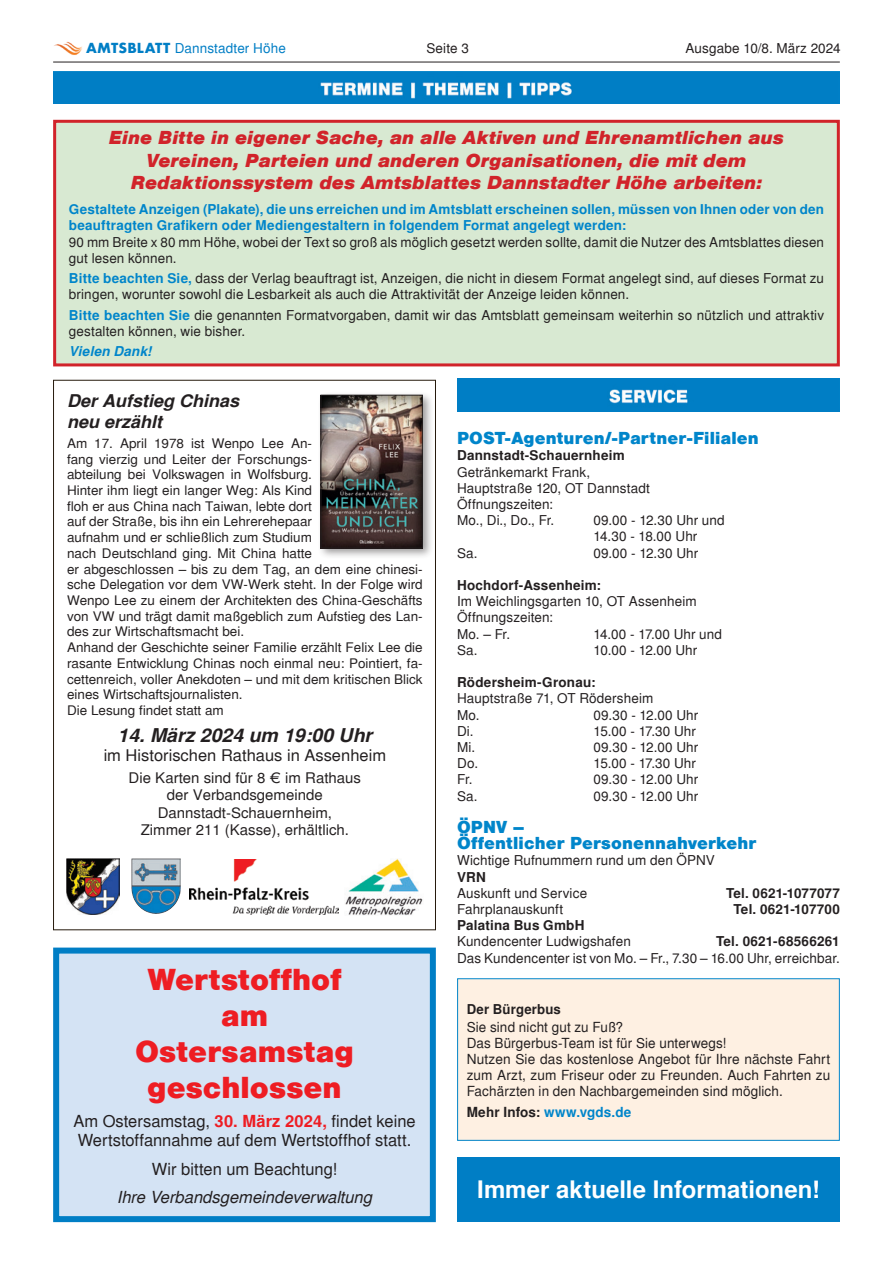
<style>
.page{position:relative;width:893px;height:1263px;background:#fff}
.page>*{position:absolute;margin:0;border:0;box-sizing:border-box;transform-origin:0 0}
._100_bodycopy{font:700 31.5px "Sans LH";letter-spacing:.005em;color:#ee1d23}
._100_bodycopy-2{font:700 24px "Sans";color:#fff}
.t1{font:italic 700 19.5px/22.5px "Sans LH";color:#d1232a;text-align:center}
.t2{font:italic 700 18.9px "Sans";color:#231f20}
._100_bodycopy-3{font:700 18px "Sans LH";letter-spacing:.005em;color:#0085ca}
._300_headline{font:700 18px "Sans LH";letter-spacing:.005em;color:#0085ca}
.t3{font:italic 700 17.4px/21px "Sans";color:#231f20}
._100_bodycopy-4{font:16.5px "Sans";color:#231f20}
._100_bodycopy-5{font:italic 16.5px "Sans";color:#231f20}
.t4{font:16.05px "Sans";color:#231f20}
.t5{font:14.55px/17.4px "Sans";color:#231f20;text-align:center}
._100_bodycopy-6{font:13.8px/16.2px "Sans";letter-spacing:.005em;color:#231f20;text-align:justify}
._100_bodycopy-7{font:700 13.8px "Sans";letter-spacing:.015em;color:#0085ca}
._100_bodycopy-8{font:13.5px/16.2px "Sans";letter-spacing:.01em;color:#231f20}
.t6{font:700 13.5px/16.2px "Sans";letter-spacing:.015em;color:#0085ca}
._100_bodycopy-9{font:700 13.5px "Sans";letter-spacing:.015em;color:#231f20}
.t7{font:13.5px "Sans";letter-spacing:.01em;color:#007ec5}
.t8{font:italic 700 13.5px "Sans";letter-spacing:.02em;color:#0085ca}
.t9{font:13.05px/15.8px "Sans";color:#231f20}
.s1{font-family:"Futura";font-weight:700}
.s2{font-weight:400;color:#231f20}
.s3{font-weight:700;color:#0085ca}
.s4{color:#231f20}
.s5{font-weight:700;color:#ee1d23}
</style>
<div class="page">
<hr style="left:53px;top:62px;width:787px;height:1px;background:#231f20">
<img style="left:54px;top:41px;width:28px;height:14px">
<img style="left:53px;top:71px;width:786px;height:33px">
<div style="left:55px;top:121px;width:783px;height:244px;background:#d8e9d2"></div>
<div style="left:53px;top:120px;width:787px;height:246px;border:3px solid #d1232a"></div>
<div style="left:317px;top:391px;width:117px;height:169px;background:#231f20;opacity:.44"></div>
<img style="left:323px;top:397px;width:98px;height:149px">
<div style="left:321px;top:395px;width:102px;height:153px;border:1px solid #231f20"></div>
<img style="left:345px;top:858px;width:78px;height:57px">
<img style="left:131px;top:858px;width:47px;height:56px">
<img style="left:66px;top:859px;width:53px;height:55px">
<img style="left:190px;top:859px;width:149px;height:55px">
<div style="left:56px;top:950px;width:377px;height:269px;background:#d4e3f4"></div>
<div style="left:53px;top:947px;width:383px;height:275px;border:6px solid #007ec5"></div>
<img style="left:457px;top:379px;width:382px;height:33px">
<div style="left:458px;top:979px;width:381px;height:161px;background:#fef0e2"></div>
<div style="left:457px;top:978px;width:383px;height:163px;border:1px solid #0085ca"></div>
<div style="left:457px;top:1157px;width:383px;height:65px;background:#007ec5"></div>
<p class="t7" style="left:86px;top:40px;width:201px"><span class="s1">AMTSBLATT</span> Dannstadter Höhe</p>
<p class="_100_bodycopy-8" style="left:426px;top:40px;width:44px">Seite 3</p>
<p class="_100_bodycopy-8" style="left:686px;top:40px;width:156px">Ausgabe 10/8. März 2024</p>
<p class="t1" style="left:109px;top:127px;width:677px">Eine Bitte in eigener Sache, an alle Aktiven und Ehrenamtlichen aus<br>Vereinen, Parteien und anderen Organisationen, die mit dem<br>Redaktionssystem des Amtsblattes Dannstadter Höhe arbeiten:</p>
<p class="t6" style="left:69px;top:201px;width:757px">Gestaltete Anzeigen (Plakate), die uns erreichen und im Amtsblatt erscheinen sollen, müssen von Ihnen oder von den beauftragten Grafikern oder Mediengestaltern in folgendem Format angelegt werden:<br><span class="s2">90 mm Breite x 80 mm Höhe, wobei der Text so groß als möglich gesetzt werden sollte, damit die Nutzer des Amtsblattes diesen gut lesen können.</span></p>
<p class="_100_bodycopy-8" style="left:69px;top:270px;width:756px"><span class="s3">Bitte beachten Sie,</span> dass der Verlag beauftragt ist, Anzeigen, die nicht in diesem Format angelegt sind, auf dieses Format zu bringen, worunter sowohl die Lesbarkeit als auch die Attraktivität der Anzeige leiden können.</p>
<p class="_100_bodycopy-8" style="left:69px;top:307px;width:757px"><span class="s3">Bitte beachten Sie</span> die genannten Formatvorgaben, damit wir das Amtsblatt gemeinsam weiterhin so nützlich und attraktiv gestalten können, wie bisher.</p>
<p class="t8" style="left:69px;top:344px;width:84px">Vielen Dank!</p>
<p class="t3" style="left:67px;top:390px;width:174px">Der Aufstieg Chinas neu erzählt</p>
<p class="t9" style="left:67px;top:435px;width:357px">Am 17. April 1978 ist Wenpo Lee An-<br>fang vierzig und Leiter der Forschungs-<br>abteilung bei Volkswagen in Wolfsburg.<br>Hinter ihm liegt ein langer Weg: Als Kind<br>floh er aus China nach Taiwan, lebte dort<br>auf der Straße, bis ihn ein Lehrerehepaar<br>aufnahm und er schließlich zum Studium<br>nach Deutschland ging. Mit China hatte<br>er abgeschlossen – bis zu dem Tag, an dem eine chinesi&shy;sche Delegation vor dem VW-Werk steht. In der Folge wird Wenpo Lee zu einem der Architekten des China-Geschäfts von VW und trägt damit maßgeblich zum Aufstieg des Lan&shy;des zur Wirtschaftsmacht bei.<br>Anhand der Geschichte seiner Familie erzählt Felix Lee die rasante Entwicklung Chinas noch einmal neu: Pointiert, fa&shy;cettenreich, voller Anekdoten – und mit dem kritischen Blick eines Wirtschaftsjournalisten.<br>Die Lesung findet statt am</p>
<p class="t2" style="left:118px;top:724px;width:256px">14. März 2024 um 19:00 Uhr</p>
<p class="t4" style="left:104px;top:746px;width:284px">im Historischen Rathaus in Assenheim</p>
<p class="t5" style="left:129px;top:769px;width:234px">Die Karten sind für 8 € im Rathaus der Verbandsgemeinde<br>Dannstadt-Schauernheim,<br>Zimmer 211 (Kasse), erhältlich.</p>
<p class="_300_headline" style="left:457px;top:428px;width:303px">POST-Agenturen/-Partner-Filialen</p>
<p class="_100_bodycopy-9" style="left:457px;top:448px;width:169px">Dannstadt-Schauernheim</p>
<p class="_100_bodycopy-8" style="left:457px;top:464px;width:134px">Getränkemarkt Frank,</p>
<p class="_100_bodycopy-8" style="left:457px;top:480px;width:194px">Hauptstraße 120, OT Dannstadt</p>
<p class="_100_bodycopy-8" style="left:457px;top:496px;width:97px">Öffnungszeiten:</p>
<p class="_100_bodycopy-8" style="left:457px;top:512px;width:99px">Mo., Di., Do., Fr.</p>
<p class="_100_bodycopy-8" style="left:594px;top:512px;width:133px">09.00 - 12.30 Uhr und</p>
<p class="_100_bodycopy-8" style="left:594px;top:528px;width:105px">14.30 - 18.00 Uhr</p>
<p class="_100_bodycopy-8" style="left:457px;top:545px;width:22px">Sa.</p>
<p class="_100_bodycopy-8" style="left:594px;top:545px;width:106px">09.00 - 12.30 Uhr</p>
<p class="_100_bodycopy-9" style="left:457px;top:577px;width:145px">Hochdorf-Assenheim:</p>
<p class="_100_bodycopy-8" style="left:457px;top:593px;width:241px">Im Weichlingsgarten 10, OT Assenheim</p>
<p class="_100_bodycopy-8" style="left:457px;top:609px;width:97px">Öffnungszeiten:</p>
<p class="_100_bodycopy-8" style="left:457px;top:626px;width:54px">Mo. – Fr.</p>
<p class="_100_bodycopy-8" style="left:594px;top:626px;width:130px">14.00 - 17.00 Uhr und</p>
<p class="_100_bodycopy-8" style="left:457px;top:642px;width:22px">Sa.</p>
<p class="_100_bodycopy-8" style="left:594px;top:642px;width:105px">10.00 - 12.00 Uhr</p>
<p class="_100_bodycopy-9" style="left:457px;top:674px;width:140px">Rödersheim-Gronau:</p>
<p class="_100_bodycopy-8" style="left:457px;top:690px;width:198px">Hauptstraße 71, OT Rödersheim</p>
<p class="_100_bodycopy-8" style="left:457px;top:707px;width:24px">Mo.</p>
<p class="_100_bodycopy-8" style="left:594px;top:707px;width:106px">09.30 - 12.00 Uhr</p>
<p class="_100_bodycopy-8" style="left:457px;top:723px;width:18px">Di.</p>
<p class="_100_bodycopy-8" style="left:594px;top:723px;width:104px">15.00 - 17.30 Uhr</p>
<p class="_100_bodycopy-8" style="left:457px;top:739px;width:20px">Mi.</p>
<p class="_100_bodycopy-8" style="left:594px;top:739px;width:106px">09.30 - 12.00 Uhr</p>
<p class="_100_bodycopy-8" style="left:457px;top:755px;width:22px">Do.</p>
<p class="_100_bodycopy-8" style="left:594px;top:755px;width:104px">15.00 - 17.30 Uhr</p>
<p class="_100_bodycopy-8" style="left:457px;top:771px;width:17px">Fr.</p>
<p class="_100_bodycopy-8" style="left:594px;top:771px;width:106px">09.30 - 12.00 Uhr</p>
<p class="_100_bodycopy-8" style="left:457px;top:788px;width:22px">Sa.</p>
<p class="_100_bodycopy-8" style="left:594px;top:788px;width:106px">09.30 - 12.00 Uhr</p>
<p class="_100_bodycopy-3" style="left:457px;top:817px;width:69px">ÖPNV –</p>
<p class="_100_bodycopy-3" style="left:457px;top:833px;width:301px">Öffentlicher Personennahverkehr</p>
<p class="_100_bodycopy-8" style="left:457px;top:852px;width:259px">Wichtige Rufnummern rund um den ÖPNV</p>
<p class="_100_bodycopy-9" style="left:457px;top:869px;width:30px">VRN</p>
<p class="_100_bodycopy-8" style="left:457px;top:885px;width:132px">Auskunft und Service</p>
<p class="_100_bodycopy-9" style="left:726px;top:885px;width:115px">Tel. 0621-1077077</p>
<p class="_100_bodycopy-8" style="left:457px;top:901px;width:108px">Fahrplanauskunft</p>
<p class="_100_bodycopy-9" style="left:733px;top:901px;width:108px">Tel. 0621-107700</p>
<p class="_100_bodycopy-9" style="left:457px;top:917px;width:129px">Palatina Bus GmbH</p>
<p class="_100_bodycopy-8" style="left:457px;top:933px;width:175px">Kundencenter Ludwigshafen</p>
<p class="_100_bodycopy-9" style="left:716px;top:934px;width:125px">Tel. 0621-68566261</p>
<p class="_100_bodycopy-8" style="left:457px;top:950px;width:384px">Das Kundencenter ist von Mo. – Fr., 7.30 – 16.00 Uhr, erreichbar.</p>
<p class="_100_bodycopy-9" style="left:467px;top:1001px;width:96px">Der Bürgerbus</p>
<p class="_100_bodycopy-6" style="left:467px;top:1019px;width:158px">Sie sind nicht gut zu Fuß?</p>
<p class="_100_bodycopy-6" style="left:467px;top:1035px;width:261px">Das Bürgerbus-Team ist für Sie unterwegs!</p>
<p class="_100_bodycopy-6" style="left:467px;top:1051px;width:365px">Nutzen Sie das kostenlose Angebot für Ihre nächste Fahrt zum Arzt, zum Friseur oder zu Freunden. Auch Fahrten zu Fachärzten in den Nachbargemeinden sind möglich.</p>
<p class="_100_bodycopy-7" style="left:467px;top:1104px;width:166px"><span class="s4">Mehr Infos:</span> www.vgds.de</p>
<p class="_100_bodycopy" style="left:148px;top:962px;width:195px">Wertstoffhof</p>
<p class="_100_bodycopy" style="left:221px;top:998px;width:49px">am</p>
<p class="_100_bodycopy" style="left:135px;top:1034px;width:220px">Ostersamstag</p>
<p class="_100_bodycopy" style="left:147px;top:1070px;width:196px">geschlossen</p>
<p class="_100_bodycopy-4" style="left:73px;top:1111px;width:344px">Am Ostersamstag, <span class="s5">30. März 2024,</span> findet keine</p>
<p class="_100_bodycopy-4" style="left:78px;top:1131px;width:335px">Wertstoffannahme auf dem Wertstoffhof statt.</p>
<p class="_100_bodycopy-4" style="left:152px;top:1159px;width:187px">Wir bitten um Beachtung!</p>
<p class="_100_bodycopy-5" style="left:117px;top:1187px;width:257px">Ihre Verbandsgemeindeverwaltung</p>
<p class="_100_bodycopy-2" style="left:477px;top:1176px;width:344px">Immer aktuelle Informationen!</p>
</div>
